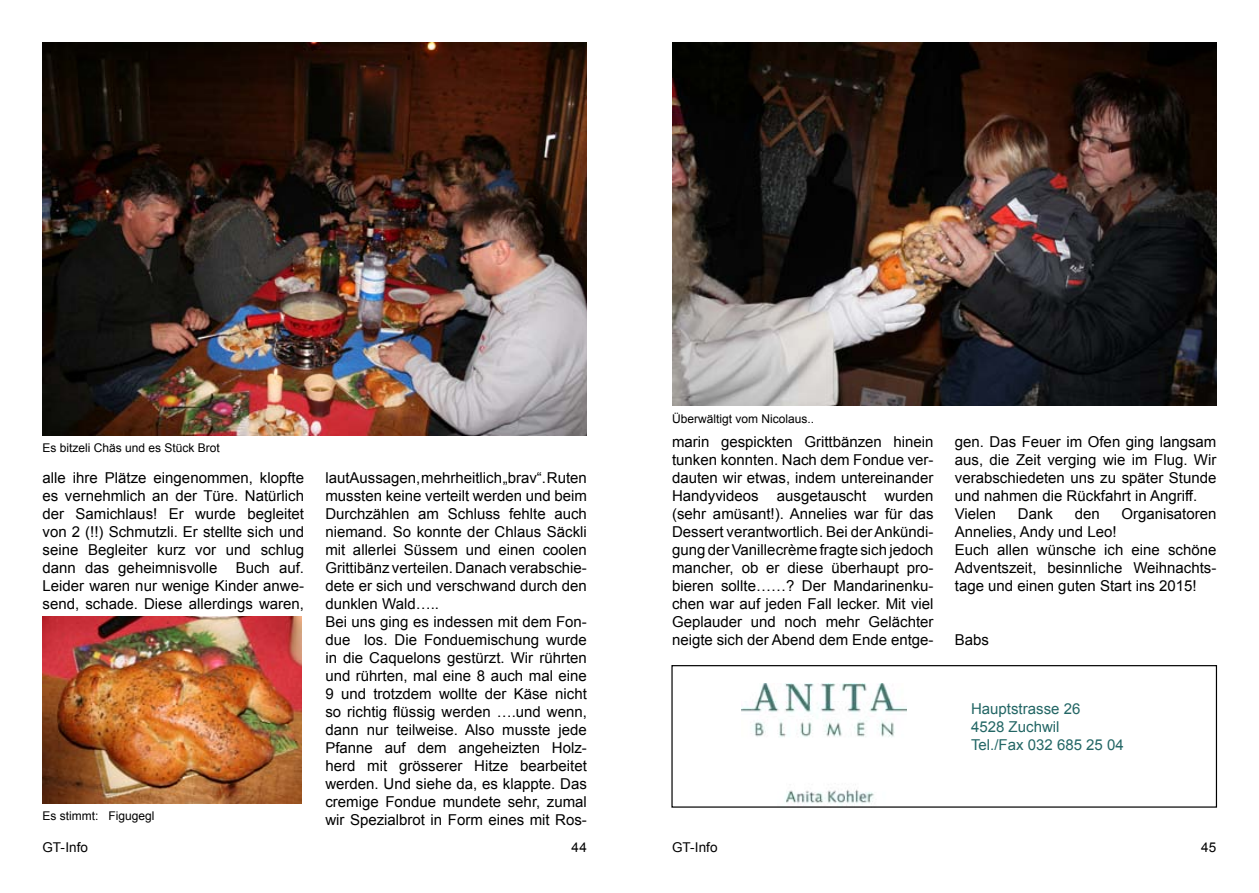
<style>
.page{position:relative;width:1259px;height:893px;background:#fff}
.page>*{position:absolute;margin:0;border:0;box-sizing:border-box;transform-origin:0 0}
.t1{font:15px/18px "Arial";color:#000}
.t2{font:15px/18px "Arial";color:#236665}
.t3{font:13.5px "Arial";letter-spacing:.005em;color:#000}
.t4{font:12px "Arial";color:#000}
</style>
<div class="page">
<img style="left:741px;top:684px;width:165px;height:122px">
<div style="left:671px;top:665px;width:546px;height:143px;border:1px solid #000"></div>
<img style="left:43px;top:43px;width:544px;height:393px">
<img style="left:43px;top:617px;width:259px;height:187px">
<img style="left:672px;top:42px;width:544px;height:364px">
<p class="t4" style="left:672px;top:411px;width:144px">Überwältigt vom Nicolaus..</p>
<p class="t4" style="left:43px;top:440px;width:179px">Es bitzeli Chäs und es Stück Brot</p>
<p class="t1" style="left:955px;top:433px;width:263px">gen. Das Feuer im Ofen ging langsam aus, die Zeit verging wie im Flug. Wir verabschiedeten uns zu später Stunde und nahmen die Rückfahrt in Angriff.<br>Vielen</p>
<p class="t1" style="left:672px;top:433px;width:263px;text-align:justify">marin gespickten Grittbänzen hinein tunken konnten. Nach dem Fondue ver&shy;dauten wir etwas, indem untereinander Handyvideos ausgetauscht wurden (sehr amüsant!). Annelies war für das Dessert verantwortlich. Bei der Ankündi&shy;gung der Vanillecrème fragte sich jedoch mancher, ob er diese überhaupt pro&shy;bieren sollte……? Der Mandarinenku&shy;chen war auf jeden Fall lecker. Mit viel Geplauder und noch mehr Gelächter neigte sich der Abend dem Ende entge-</p>
<p class="t1" style="left:43px;top:469px;width:263px;text-align:justify">alle ihre Plätze eingenommen, klopfte es vernehmlich an der Türe. Natürlich der Samichlaus! Er wurde begleitet von 2 (!!) Schmutzli. Er stellte sich und seine Begleiter kurz vor und schlug dann das geheimnisvolle Buch auf.<br>Leider waren nur wenige Kinder anwe&shy;send, schade. Diese allerdings waren,</p>
<p class="t1" style="left:325px;top:469px;width:263px">laut Aussagen, mehrheitlich „brav“. Ruten mussten keine verteilt werden und beim Durchzählen am Schluss fehlte auch niemand. So konnte der Chlaus Säckli mit allerlei Süssem und einen coolen Grittibänz verteilen. Danach verabschie&shy;dete er sich und verschwand durch den dunklen Wald…..<br>Bei uns ging es indessen mit dem Fon&shy;due los. Die Fonduemischung wurde in die Caquelons gestürzt. Wir rührten und rührten, mal eine 8 auch mal eine 9 und trotzdem wollte der Käse nicht so richtig flüssig werden ….und wenn, dann nur teilweise. Also musste jede Pfanne auf dem angeheizten Holz&shy;herd mit grösserer Hitze bearbeitet werden. Und siehe da, es klappte. Das cremige Fondue mundete sehr, zumal wir Spezialbrot in Form eines mit Ros-</p>
<p class="t1" style="left:1018px;top:505px;width:37px">Dank</p>
<p class="t1" style="left:1074px;top:505px;width:27px">den</p>
<p class="t1" style="left:1121px;top:505px;width:97px">Organisatoren</p>
<p class="t1" style="left:955px;top:523px;width:263px">Annelies, Andy und Leo!<br>Euch allen wünsche ich eine schöne Adventszeit, besinnliche Weihnachts&shy;tage und einen guten Start ins 2015!</p>
<p class="t1" style="left:955px;top:631px;width:36px">Babs</p>
<p class="t2" style="left:971px;top:700px;width:154px">Hauptstrasse 26<br>4528 Zuchwil<br>Tel./Fax 032 685 25 04</p>
<p class="t4" style="left:43px;top:808px;width:114px">Es stimmt: Figugegl</p>
<p class="t3" style="left:43px;top:838px;width:47px">GT-Info</p>
<p class="t3" style="left:571px;top:838px;width:17px">44</p>
<p class="t3" style="left:672px;top:838px;width:47px">GT-Info</p>
<p class="t3" style="left:1201px;top:838px;width:17px">45</p>
</div>
